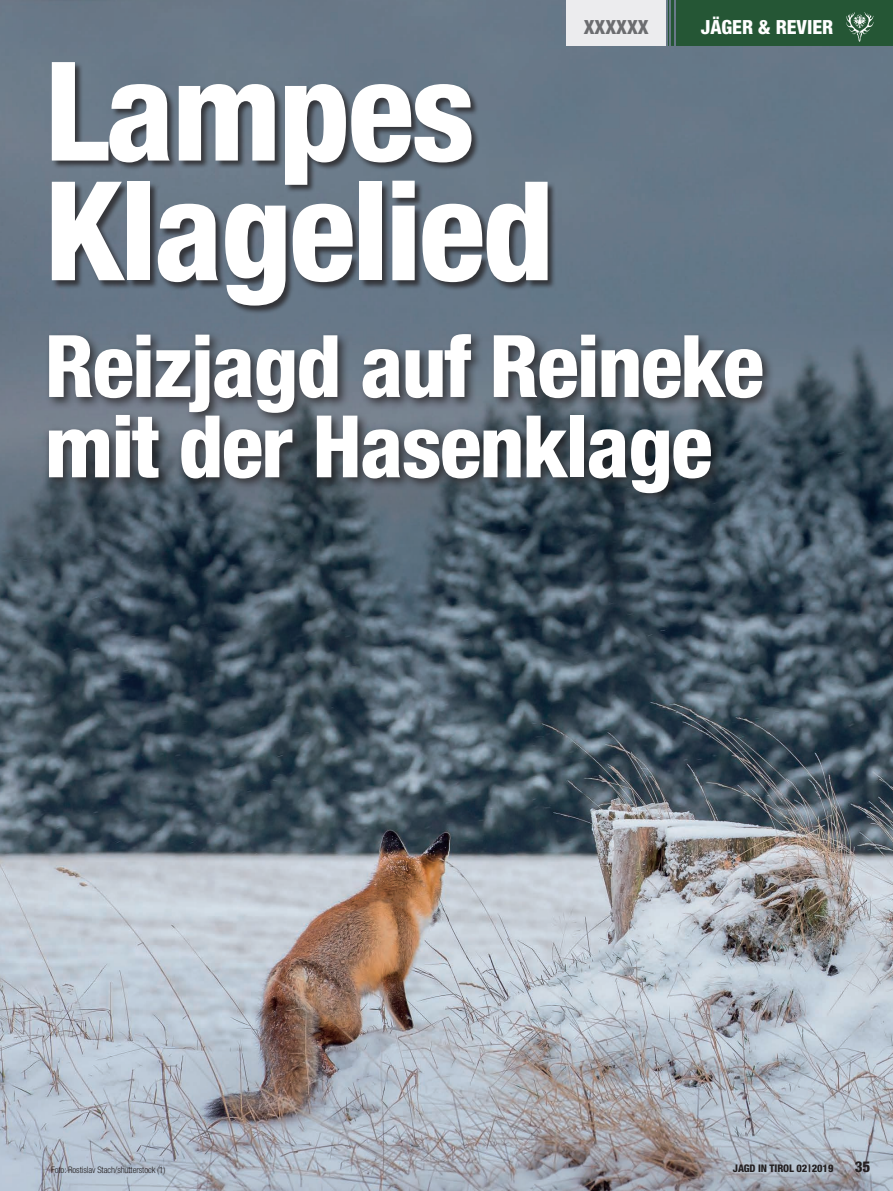
<style>
.page{position:relative;width:893px;height:1191px;background:#fff}
.page>*{position:absolute;margin:0;border:0;box-sizing:border-box;transform-origin:0 0}
.t1{font:800 condensed 137.85px/119.6px "Helvetica Neue LT Std";letter-spacing:-.02em;color:#fff}
.t2{font:800 condensed 86.25px/80.2px "Helvetica Neue LT Std";letter-spacing:-.02em;color:#fff}
.t3{font:800 condensed 19.5px "Helvetica Neue LT Std";color:#fff}
.t4{font:800 condensed 19.5px "Helvetica Neue LT Std";color:#6c6d70}
.t5{font:800 condensed 15px "Helvetica Neue LT Std";color:#231f20}
.t6{font:800 condensed 10.5px "Helvetica Neue LT Std";letter-spacing:-.01em;color:#231f20}
.t7{font:300 condensed 9px "Helvetica Neue LT Std";letter-spacing:-.01em;color:#231f20}
</style>
<div class="page">
<img style="left:0;top:0;width:893px;height:1191px">
<hr style="left:671px;top:0;width:3px;height:46px;background:#255635">
<hr style="left:668px;top:0;width:1px;height:46px;background:#255635">
<div style="left:567px;top:0;width:99px;height:46px;background:#ececee"></div>
<div style="left:676px;top:0;width:217px;height:46px;background:#255635"></div>
<img style="left:846px;top:12px;width:28px;height:30px">
<div style="left:52px;top:62px;width:504px;height:252px;background:#231f20;opacity:.75"></div>
<div style="left:45px;top:330px;width:730px;height:175px;background:#231f20;opacity:.75"></div>
<h3 class="t4" style="left:584px;top:15px;width:67px">XXXXXX</h3>
<h3 class="t3" style="left:701px;top:15px;width:134px">JÄGER &amp; REVIER</h3>
<h1 class="t1" style="left:45px;top:49px;width:511px">Lampes<br>Klagelied</h1>
<h2 class="t2" style="left:45px;top:325px;width:721px">Reizjagd auf Reineke mit der Hasenklage</h2>
<p class="t7" style="left:51px;top:1164px;width:116px">Foto: Rostislav Stach/shutterstock (1)</p>
<p class="t6" style="left:733px;top:1162px;width:102px">JAGD IN TIROL 02|2019</p>
<h3 class="t5" style="left:855px;top:1157px;width:17px">35</h3>
</div>
